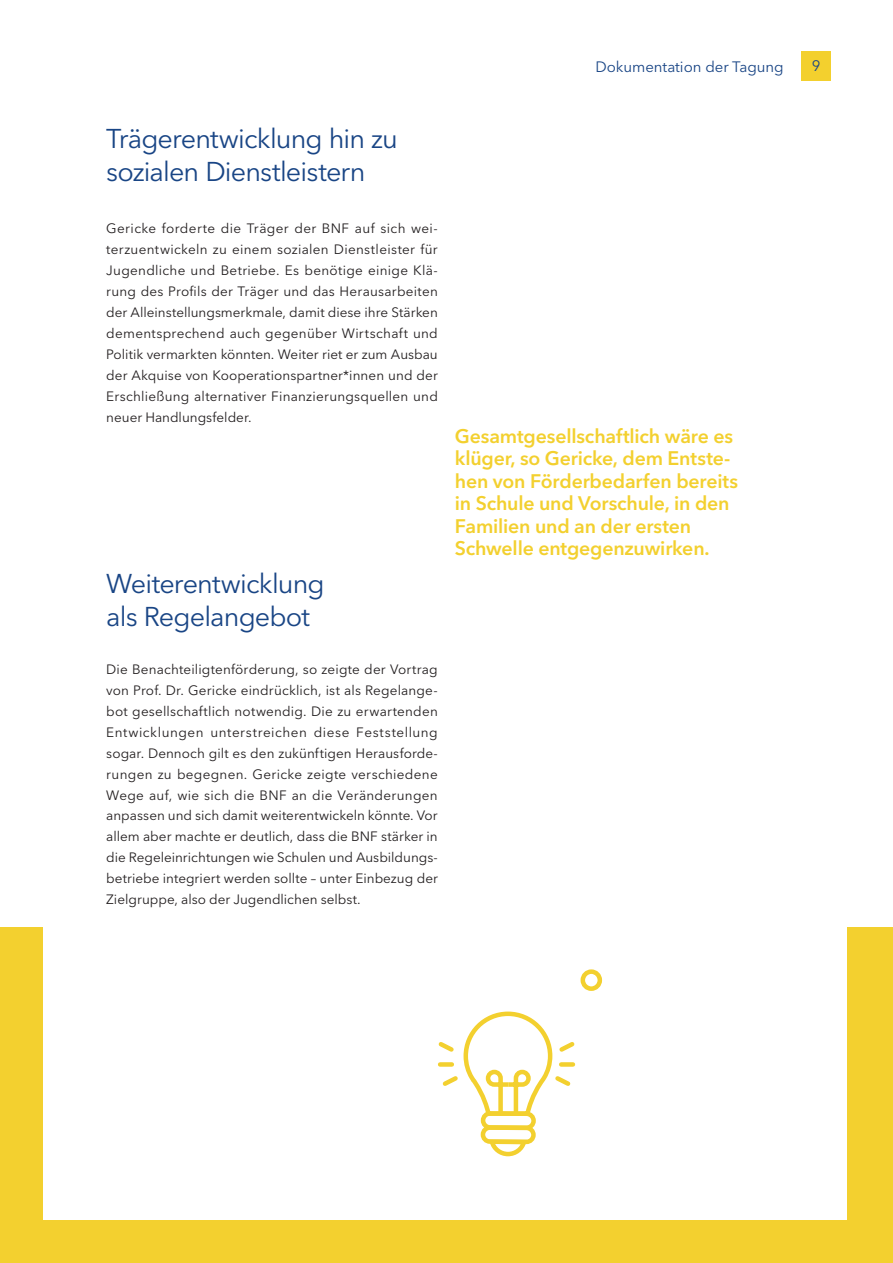
<style>
.page{position:relative;width:893px;height:1263px;background:#fff}
.page>*{position:absolute;margin:0;border:0;box-sizing:border-box;transform-origin:0 0}
.t1{font:27px/33px "Avenir Next LT Pro";letter-spacing:-.035em;color:#194585}
.t2{font:600 19.5px/22.5px "Avenir Next LT Pro";letter-spacing:-.01em;color:#f3d02f}
.t3{font:15px "Avenir Next LT Pro";color:#194585}
.t4{font:13.5px/21px "Avenir Next LT Pro";color:#231f20;text-align:justify}
</style>
<div class="page">
<div style="left:801px;top:51px;width:30px;height:30px;background:#f3d02e"></div>
<div style="left:0;top:927px;width:893px;height:336px;background:#f3d02f"></div>
<div style="left:44px;top:871px;width:803px;height:348px;background:#fff"></div>
<div style="left:481px;top:1111px;width:55px;height:19px;border:4px solid #f3d02f;border-radius:7px"></div>
<div style="left:481px;top:1125px;width:55px;height:19px;border:4px solid #f3d02f;border-radius:7px"></div>
<svg style="left:486px;top:1137px;width:44px;height:20px"></svg>
<svg style="left:438px;top:1011px;width:138px;height:107px"></svg>
<div style="left:580px;top:969px;width:22px;height:22px;border:4px solid #f3d02f;border-radius:50%"></div>
<p class="t3" style="left:595px;top:61px;width:190px">Dokumentation der Tagung</p>
<p class="t3" style="left:812px;top:60px;width:10px">9</p>
<h1 class="t1" style="left:106px;top:125px;width:293px">Trägerentwicklung hin zu sozialen Dienstleistern</h1>
<p class="t4" style="left:106px;top:219px;width:333px">Gericke forderte die Träger der BNF auf sich wei&shy;terzuentwickeln zu einem sozialen Dienstleister für Jugendliche und Betriebe. Es benötige einige Klä&shy;rung des Profils der Träger und das Herausarbeiten der Alleinstellungsmerkmale, damit diese ihre Stärken dementsprechend auch gegenüber Wirtschaft und Politik vermarkten könnten. Weiter riet er zum Ausbau der Akquise von Kooperationspartner*innen und der Erschließung alternativer Finanzierungsquellen und neuer Handlungsfelder.</p>
<h1 class="t1" style="left:106px;top:570px;width:220px">Weiterentwicklung als Regelangebot</h1>
<p class="t4" style="left:106px;top:660px;width:333px">Die Benachteiligtenförderung, so zeigte der Vortrag von Prof. Dr. Gericke eindrücklich, ist als Regelange&shy;bot gesellschaftlich notwendig. Die zu erwartenden Entwicklungen unterstreichen diese Feststellung sogar. Dennoch gilt es den zukünftigen Herausforde&shy;rungen zu begegnen. Gericke zeigte verschiedene Wege auf, wie sich die BNF an die Veränderungen anpassen und sich damit weiterentwickeln könnte. Vor allem aber machte er deutlich, dass die BNF stärker in die Regeleinrichtungen wie Schulen und Ausbildungs&shy;betriebe integriert werden sollte – unter Einbezug der Zielgruppe, also der Jugendlichen selbst.</p>
<h2 class="t2" style="left:455px;top:426px;width:285px">Gesamtgesellschaftlich wäre es klüger, so Gericke, dem Entste&shy;hen von Förderbedarfen bereits in Schule und Vorschule, in den<br>Familien und an der ersten<br>Schwelle entgegenzuwirken.</h2>
</div>
